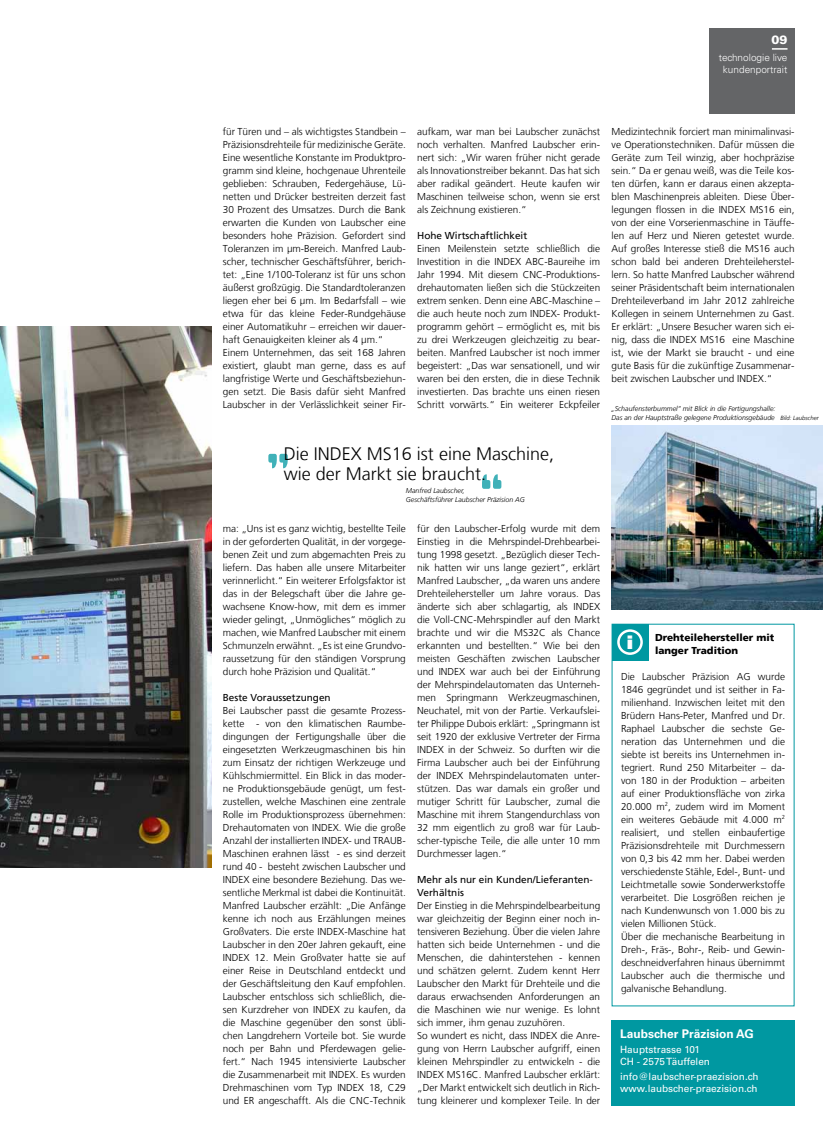
<style>
.page{position:relative;width:823px;height:1134px;background:#fff}
.page>*{position:absolute;margin:0;border:0;box-sizing:border-box;transform-origin:0 0}
.t1{font:50px "Han Solo";color:#0098a1}
.t2{font:300 18px "Frutiger LT";color:#000}
.t3{font:900 18px "Frutiger LT";color:#fff}
.t4{font:700 12px "Univers LT Std";color:#fff}
.t5{font:900 12px "Univers LT Std";color:#fff}
.t6{font:300 10px/13px "Frutiger LT";color:#000;text-align:justify}
.t7{font:10px "Univers LT Std";color:#fff}
.t8{font:10px "Frutiger LT";color:#000}
.t9{font:900 10px "Frutiger LT";color:#000}
.t10{font:300 10px "Univers LT Std";color:#fff}
.t11{font:italic 300 7px "Frutiger LT";color:#000}
.s1{font-size:6px}
</style>
<div class="page">
<div style="left:708px;top:28px;width:86px;height:85px;background:#646567"></div>
<svg style="left:772px;top:48px;width:15px;height:2px"></svg>
<img style="left:0;top:326px;width:211px;height:541px">
<div style="left:611px;top:1020px;width:183px;height:86px;background:#0098a1"></div>
<img style="left:611px;top:425px;width:211px;height:184px">
<div style="left:611px;top:624px;width:37px;height:36px;background:#0098a1"></div>
<div style="left:616px;top:629px;width:26px;height:26px;border:2px solid #fff;border-radius:50%"></div>
<p class="t5" style="left:771px;top:32px;width:18px">09</p>
<p class="t10" style="left:718px;top:51px;width:70px">technologie live</p>
<p class="t10" style="left:722px;top:63px;width:66px">kundenportrait</p>
<p class="t6" style="left:223px;top:125px;width:184px">für Türen und – als wichtigstes Standbein – Präzisionsdrehteile für medizinische Geräte.<br>Eine wesentliche Konstante im Produktpro&shy;gramm sind kleine, hochgenaue Uhrenteile geblieben: Schrauben, Federgehäuse, Lü&shy;netten und Drücker bestreiten derzeit fast 30 Prozent des Umsatzes. Durch die Bank erwarten die Kunden von Laubscher eine besonders hohe Präzision. Gefordert sind Toleranzen im µm-Bereich. Manfred Laub&shy;scher, technischer Geschäftsführer, berich&shy;tet: „Eine 1/100-Toleranz ist für uns schon äußerst großzügig. Die Standardtoleranzen liegen eher bei 6 µm. Im Bedarfsfall – wie etwa für das kleine Feder-Rundgehäuse einer Automatikuhr – erreichen wir dauer&shy;haft Genauigkeiten kleiner als 4 µm.“</p>
<p class="t6" style="left:223px;top:346px;width:184px">Einem Unternehmen, das seit 168 Jahren existiert, glaubt man gerne, dass es auf langfristige Werte und Geschäftsbeziehun&shy;gen setzt. Die Basis dafür sieht Manfred Laubscher in der Verlässlichkeit seiner Fir-</p>
<p class="t6" style="left:417px;top:125px;width:184px">aufkam, war man bei Laubscher zunächst noch verhalten. Manfred Laubscher erin&shy;nert sich: „Wir waren früher nicht gerade als Innovationstreiber bekannt. Das hat sich aber radikal geändert. Heute kaufen wir Maschinen teilweise schon, wenn sie erst als Zeichnung existieren.“</p>
<p class="t8" style="left:417px;top:230px;width:112px">Hohe Wirtschaftlichkeit</p>
<p class="t6" style="left:417px;top:242px;width:184px">Einen Meilenstein setzte schließlich die Investition in die INDEX ABC-Baureihe im Jahr 1994. Mit diesem CNC-Produktions&shy;drehautomaten ließen sich die Stückzeiten extrem senken. Denn eine ABC-Maschine – die auch heute noch zum INDEX- Produkt&shy;programm gehört – ermöglicht es, mit bis zu drei Werkzeugen gleichzeitig zu bear&shy;beiten. Manfred Laubscher ist noch immer begeistert: „Das war sensationell, und wir waren bei den ersten, die in diese Technik investierten. Das brachte uns einen riesen Schritt vorwärts.“ Ein weiterer Eckpfeiler</p>
<p class="t2" style="left:283px;top:443px;width:272px">Die INDEX MS16 ist eine Maschine,</p>
<p class="t2" style="left:283px;top:463px;width:204px">wie der Markt sie braucht.</p>
<h1 class="t1" style="left:268px;top:418px;width:23px">„</h1>
<h1 class="t1" style="left:501px;top:524px;width:23px;rotate:-180deg">„</h1>
<p class="t11" style="left:405px;top:487px;width:60px">Manfred Laubscher,</p>
<p class="t11" style="left:405px;top:495px;width:120px">Geschäftsführer Laubscher Präzision AG</p>
<p class="t6" style="left:223px;top:522px;width:184px">ma: „Uns ist es ganz wichtig, bestellte Teile in der geforderten Qualität, in der vorgege&shy;benen Zeit und zum abgemachten Preis zu liefern. Das haben alle unsere Mitarbeiter verinnerlicht.“ Ein weiterer Erfolgsfaktor ist das in der Belegschaft über die Jahre ge&shy;wachsene Know-how, mit dem es immer wieder gelingt, „Unmögliches“ möglich zu machen, wie Manfred Laubscher mit einem Schmunzeln erwähnt. „Es ist eine Grundvo&shy;raussetzung für den ständigen Vorsprung durch hohe Präzision und Qualität.“</p>
<p class="t8" style="left:223px;top:692px;width:109px">Beste Voraussetzungen</p>
<p class="t6" style="left:223px;top:704px;width:184px">Bei Laubscher passt die gesamte Prozess&shy;kette - von den klimatischen Raumbe&shy;dingungen der Fertigungshalle über die eingesetzten Werkzeugmaschinen bis hin zum Einsatz der richtigen Werkzeuge und Kühlschmiermittel. Ein Blick in das moder&shy;ne Produktionsgebäude genügt, um fest&shy;zustellen, welche Maschinen eine zentrale Rolle im Produktionsprozess übernehmen:<br>Drehautomaten von INDEX. Wie die große Anzahl der installierten INDEX- und TRAUB-Maschinen erahnen lässt - es sind derzeit rund 40 - besteht zwischen Laubscher und INDEX eine besondere Beziehung. Das we&shy;sentliche Merkmal ist dabei die Kontinuität.<br>Manfred Laubscher erzählt: „Die Anfänge kenne ich noch aus Erzählungen meines Großvaters. Die erste INDEX-Maschine hat Laubscher in den 20er Jahren gekauft, eine INDEX 12. Mein Großvater hatte sie auf einer Reise in Deutschland entdeckt und der Geschäftsleitung den Kauf empfohlen.<br>Laubscher entschloss sich schließlich, die&shy;sen Kurzdreher von INDEX zu kaufen, da die Maschine gegenüber den sonst übli&shy;chen Langdrehern Vorteile bot. Sie wurde noch per Bahn und Pferdewagen gelie&shy;fert.“ Nach 1945 intensivierte Laubscher die Zusammenarbeit mit INDEX. Es wurden Drehmaschinen vom Typ INDEX 18, C29 und ER angeschafft. Als die CNC-Technik</p>
<p class="t6" style="left:417px;top:522px;width:184px">für den Laubscher-Erfolg wurde mit dem Einstieg in die Mehrspindel-Drehbearbei&shy;tung 1998 gesetzt. „Bezüglich dieser Tech&shy;nik hatten wir uns lange geziert“, erklärt Manfred Laubscher, „da waren uns andere Drehteilehersteller um Jahre voraus. Das änderte sich aber schlagartig, als INDEX die Voll-CNC-Mehrspindler auf den Markt brachte und wir die MS32C als Chance erkannten und bestellten.“ Wie bei den meisten Geschäften zwischen Laubscher und INDEX war auch bei der Einführung der Mehrspindelautomaten das Unterneh&shy;men Springmann Werkzeugmaschinen, Neuchatel, mit von der Partie. Verkaufslei&shy;ter Philippe Dubois erklärt: „Springmann ist seit 1920 der exklusive Vertreter der Firma INDEX in der Schweiz. So durften wir die Firma Laubscher auch bei der Einführung der INDEX Mehrspindelautomaten unter&shy;stützen. Das war damals ein großer und mutiger Schritt für Laubscher, zumal die Maschine mit ihrem Stangendurchlass von 32 mm eigentlich zu groß war für Laub&shy;scher-typische Teile, die alle unter 10 mm Durchmesser lagen.“</p>
<p class="t8" style="left:417px;top:874px;width:177px">Mehr als nur ein Kunden/Lieferanten-</p>
<p class="t8" style="left:417px;top:887px;width:48px">Verhältnis</p>
<p class="t6" style="left:417px;top:899px;width:184px">Der Einstieg in die Mehrspindelbearbeitung war gleichzeitig der Beginn einer noch in&shy;tensiveren Beziehung. Über die vielen Jahre hatten sich beide Unternehmen - und die Menschen, die dahinterstehen - kennen und schätzen gelernt. Zudem kennt Herr Laubscher den Markt für Drehteile und die daraus erwachsenden Anforderungen an die Maschinen wie nur wenige. Es lohnt sich immer, ihm genau zuzuhören.</p>
<p class="t6" style="left:417px;top:1029px;width:184px">So wundert es nicht, dass INDEX die Anre&shy;gung von Herrn Laubscher aufgriff, einen kleinen Mehrspindler zu entwickeln - die INDEX MS16C. Manfred Laubscher erklärt: „Der Markt entwickelt sich deutlich in Rich&shy;tung kleinerer und komplexer Teile. In der</p>
<p class="t6" style="left:611px;top:125px;width:184px">Medizintechnik forciert man minimalinvasi&shy;ve Operationstechniken. Dafür müssen die Geräte zum Teil winzig, aber hochpräzise sein.“ Da er genau weiß, was die Teile kos&shy;ten dürfen, kann er daraus einen akzepta&shy;blen Maschinenpreis ableiten. Diese Über&shy;legungen flossen in die INDEX MS16 ein, von der eine Vorserienmaschine in Täuffe&shy;len auf Herz und Nieren getestet wurde.<br>Auf großes Interesse stieß die MS16 auch schon bald bei anderen Drehteileherstel&shy;lern. So hatte Manfred Laubscher während seiner Präsidentschaft beim internationalen Drehteileverband im Jahr 2012 zahlreiche Kollegen in seinem Unternehmen zu Gast.<br>Er erklärt: „Unsere Besucher waren sich ei&shy;nig, dass die INDEX MS16 eine Maschine ist, wie der Markt sie braucht - und eine gute Basis für die zukünftige Zusammenar&shy;beit zwischen Laubscher und INDEX.“</p>
<p class="t11" style="left:611px;top:404px;width:165px">„Schaufensterbummel“ mit Blick in die Fertigungshalle:</p>
<p class="t11" style="left:611px;top:413px;width:209px">Das an der Hauptstraße gelegene Produktionsgebäude <span class="s1">Bild: Laubscher</span></p>
<p class="t9" style="left:654px;top:631px;width:120px">Drehteilehersteller mit</p>
<p class="t9" style="left:654px;top:644px;width:84px">langer Tradition</p>
<p class="t6" style="left:620px;top:670px;width:165px">Die Laubscher Präzision AG wurde 1846 gegründet und ist seither in Fa&shy;milienhand. Inzwischen leitet mit den Brüdern Hans-Peter, Manfred und Dr.<br>Raphael Laubscher die sechste Ge&shy;neration das Unternehmen und die siebte ist bereits ins Unternehmen in&shy;tegriert. Rund 250 Mitarbeiter – da&shy;von 180 in der Produktion – arbeiten auf einer Produktionsfläche von zirka 20.000 m<sup>2</sup>, zudem wird im Moment ein weiteres Gebäude mit 4.000 m<sup>2 </sup>realisiert, und stellen einbaufertige Präzisionsdrehteile mit Durchmessern von 0,3 bis 42 mm her. Dabei werden verschiedenste Stähle, Edel-, Bunt- und Leichtmetalle sowie Sonderwerkstoffe verarbeitet. Die Losgrößen reichen je nach Kundenwunsch von 1.000 bis zu vielen Millionen Stück.</p>
<p class="t6" style="left:620px;top:930px;width:165px">Über die mechanische Bearbeitung in Dreh-, Fräs-, Bohr-, Reib- und Gewin&shy;deschneidverfahren hinaus übernimmt Laubscher auch die thermische und galvanische Behandlung.</p>
<p class="t3" style="left:626px;top:632px;width:8px">i</p>
<p class="t4" style="left:619px;top:1026px;width:135px">Laubscher Präzision AG</p>
<p class="t7" style="left:619px;top:1043px;width:82px">Hauptstrasse 101</p>
<p class="t7" style="left:619px;top:1055px;width:91px">CH - 2575 Täuffelen</p>
<p class="t7" style="left:619px;top:1070px;width:140px">info@laubscher-praezision.ch</p>
<p class="t7" style="left:619px;top:1082px;width:139px">www.laubscher-praezision.ch</p>
</div>
